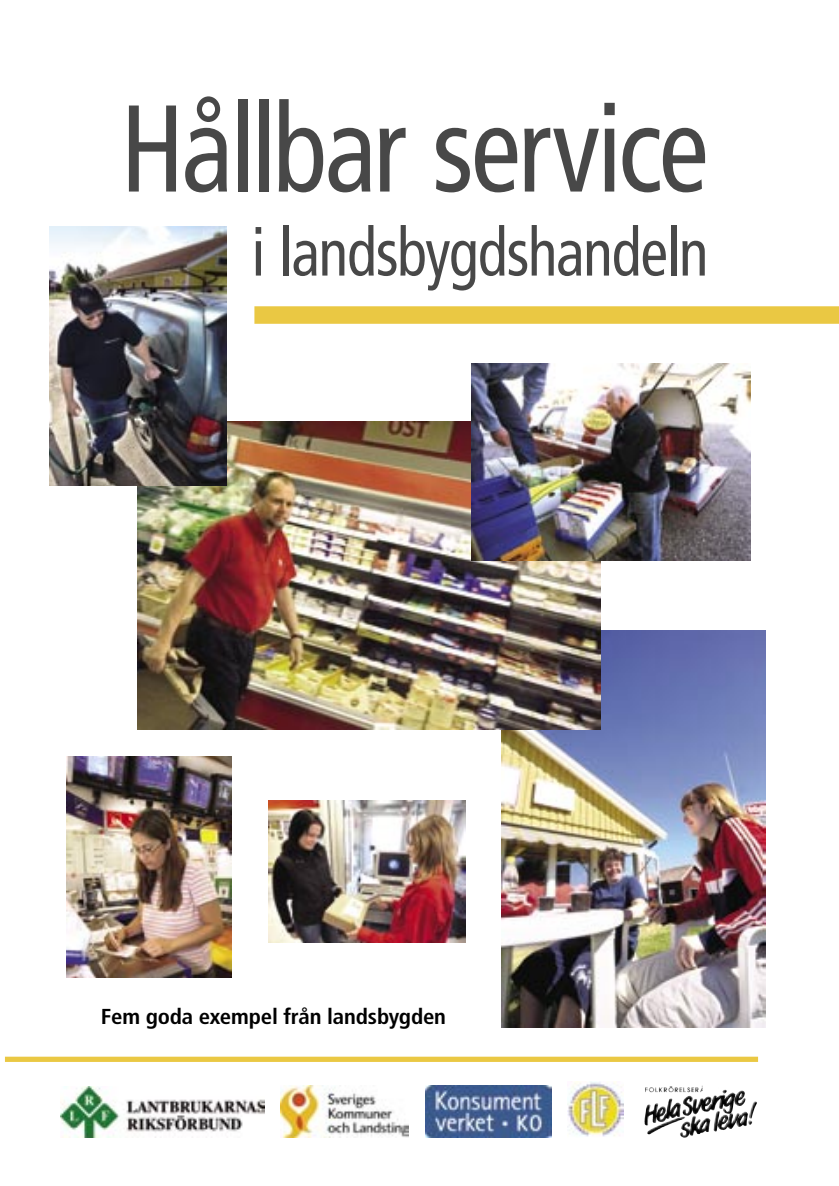
<style>
.page{position:relative;width:839px;height:1186px;background:#fff}
.page>*{position:absolute;margin:0;border:0;box-sizing:border-box;transform-origin:0 0}
.Rubrik{font:condensed 123.2px "Frutiger";letter-spacing:-.025em;color:#484848;scale:.91 1}
.Rubrik-2{font:condensed 67.38px "Frutiger";letter-spacing:-.02em;color:#484848;scale:.91 1}
.Ingress{font:700 condensed 21.7px "Frutiger";letter-spacing:-.01em;color:#000;scale:1.05 1}
</style>
<div class="page">
<img style="left:501px;top:630px;width:264px;height:397px">
<img style="left:645px;top:1086px;width:57px;height:6px">
<img style="left:138px;top:422px;width:462px;height:308px">
<img style="left:50px;top:226px;width:176px;height:259px">
<img style="left:268px;top:800px;width:197px;height:143px">
<div style="left:5px;top:1056px;width:752px;height:6px;background:#eac843"></div>
<div style="left:254px;top:306px;width:584px;height:18px;background:#eac843"></div>
<img style="left:567px;top:1081px;width:56px;height:56px">
<img style="left:60px;top:1086px;width:204px;height:51px">
<img style="left:425px;top:1085px;width:126px;height:52px">
<img style="left:280px;top:1085px;width:129px;height:52px">
<img style="left:66px;top:756px;width:165px;height:221px">
<img style="left:471px;top:363px;width:278px;height:198px">
<p class="Rubrik" style="left:120px;top:77px;width:648px">Hållbar service</p>
<p class="Rubrik-2" style="left:251px;top:213px;width:503px">i landsbygdshandeln</p>
<p class="Ingress" style="left:101px;top:1004px;width:330px">Fem goda exempel från landsbygden</p>
</div>
